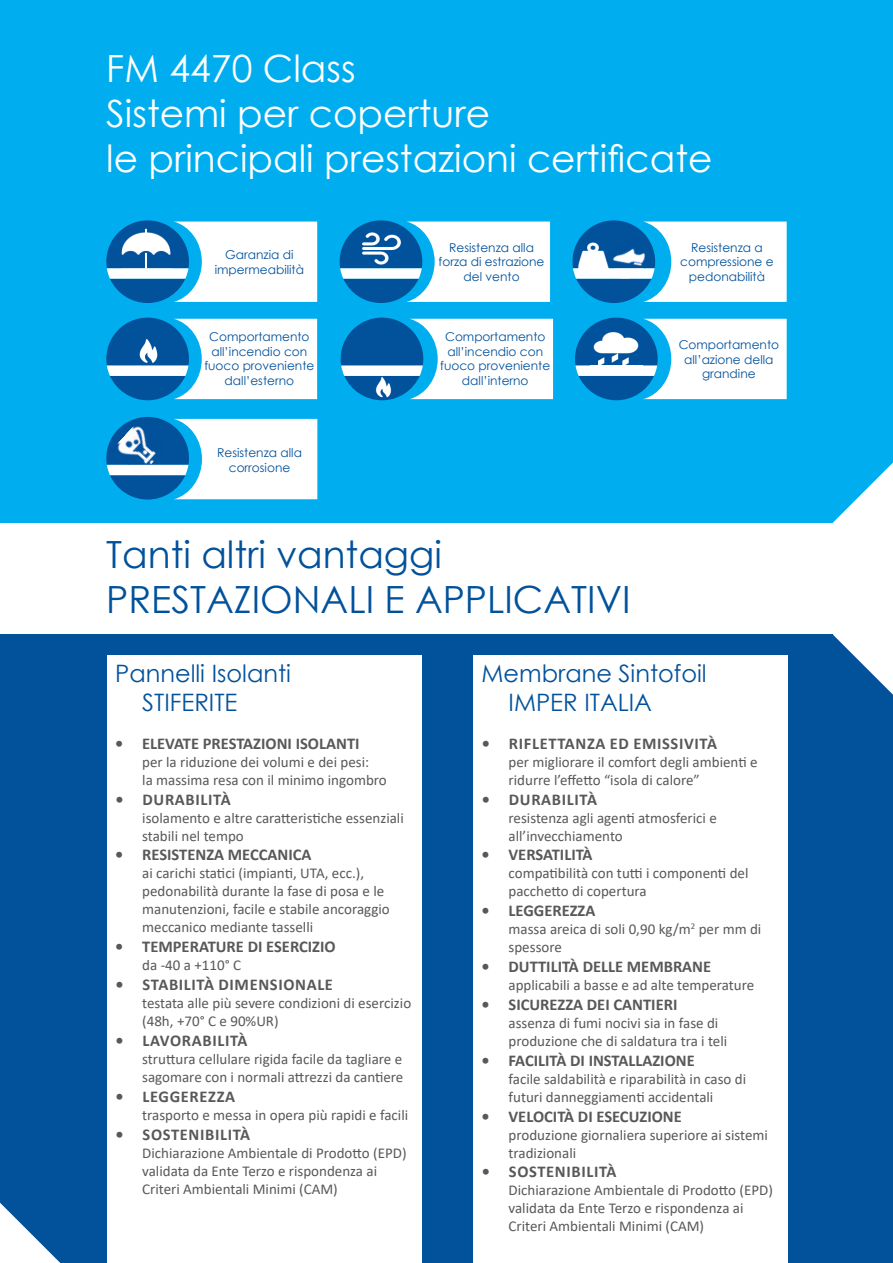
<style>
.page{position:relative;width:893px;height:1263px;background:#fff}
.page>*{position:absolute;margin:0;border:0;box-sizing:border-box;transform-origin:0 0}
.t1{font:37.5px/45px "Century Gothic";color:#fff}
.t2{font:37.5px/45px "Century Gothic";color:#01519b}
.t3{font:24px/28.8px "Century Gothic";color:#01519b}
.t4{font:700 16.5px "Calibri";color:#57585a}
.t5{font:700 16.5px "Calibri";letter-spacing:.04em;color:#57585a}
.t6{font:15px/18px "Calibri";color:#57585a}
.t7{font:12.15px/14.5px "Century Gothic";color:#01519b;text-align:center}
</style>
<div class="page">
<div style="left:0;top:634px;width:893px;height:629px;background:#01519b"></div>
<div style="left:0;top:181px;width:893px;height:342px;background:#00aeef"></div>
<div style="left:0;top:0;width:893px;height:189px;background:#00aeef"></div>
<svg style="left:106px;top:220px;width:211px;height:83px;background:#a6cfe7"></svg>
<svg style="left:106px;top:318px;width:211px;height:82px;background:#a0cae4"></svg>
<svg style="left:341px;top:318px;width:212px;height:82px;background:#9dc8e3"></svg>
<svg style="left:575px;top:318px;width:212px;height:82px;background:#a7cfe7"></svg>
<svg style="left:340px;top:220px;width:210px;height:83px;background:#acd3ea"></svg>
<img style="left:360px;top:230px;width:43px;height:38px">
<svg style="left:572px;top:220px;width:215px;height:83px;background:#a4cee7"></svg>
<svg style="left:106px;top:417px;width:211px;height:83px;background:#a1cbe5"></svg>
<img style="left:129px;top:465px;width:22px;height:10px">
<div style="left:107px;top:656px;width:314px;height:607px;background:#fff"></div>
<svg style="left:833px;top:463px;width:60px;height:232px"></svg>
<div style="left:473px;top:656px;width:315px;height:607px;background:#fff"></div>
<svg style="left:0;top:1203px;width:60px;height:60px"></svg>
<h1 class="t1" style="left:106px;top:46px;width:608px">FM 4470 Class<br>Sistemi per coperture<br>le principali prestazioni certificate</h1>
<p class="t7" style="left:215px;top:247px;width:91px">Garanzia di impermeabilità</p>
<p class="t7" style="left:439px;top:240px;width:107px">Resistenza alla forza di estrazione del vento</p>
<p class="t7" style="left:680px;top:240px;width:95px">Resistenza a compressione e pedonabilità</p>
<p class="t7" style="left:204px;top:329px;width:112px">Comportamento all’incendio con fuoco proveniente dall’esterno</p>
<p class="t7" style="left:440px;top:329px;width:112px">Comportamento all’incendio con fuoco proveniente dall’interno</p>
<p class="t7" style="left:679px;top:337px;width:102px">Comportamento all’azione della grandine</p>
<p class="t7" style="left:217px;top:445px;width:86px">Resistenza alla corrosione</p>
<h1 class="t2" style="left:106px;top:532px;width:526px">Tanti altri vantaggi<br>PRESTAZIONALI E APPLICATIVI</h1>
<h2 class="t3" style="left:142px;top:659px;width:150px;text-indent:-27px">Pannelli Isolanti<br>STIFERITE</h2>
<p class="t4" style="left:115px;top:732px;width:246px">• ELEVATE PRESTAZIONI ISOLANTI</p>
<p class="t6" style="left:142px;top:752px;width:246px">per la riduzione dei volumi e dei pesi:<br>la massima resa con il minimo ingombro</p>
<p class="t5" style="left:116px;top:787px;width:117px">• DURABILITÀ</p>
<p class="t6" style="left:142px;top:808px;width:263px">isolamento e altre caratteristiche essenziali stabili nel tempo</p>
<p class="t4" style="left:115px;top:843px;width:198px">• RESISTENZA MECCANICA</p>
<p class="t6" style="left:142px;top:864px;width:249px">ai carichi statici (impianti, UTA, ecc.), pedonabilità durante la fase di posa e le manutenzioni, facile e stabile ancoraggio meccanico mediante tasselli</p>
<p class="t4" style="left:115px;top:935px;width:222px">• TEMPERATURE DI ESERCIZIO</p>
<p class="t6" style="left:142px;top:956px;width:100px">da -40 a +110° C</p>
<p class="t5" style="left:116px;top:973px;width:219px">• STABILITÀ DIMENSIONALE</p>
<p class="t6" style="left:142px;top:994px;width:270px">testata alle più severe condizioni di esercizio (48h, +70° C e 90%UR)</p>
<p class="t5" style="left:116px;top:1029px;width:134px">• LAVORABILITÀ</p>
<p class="t6" style="left:142px;top:1049px;width:263px">struttura cellulare rigida facile da tagliare e sagomare con i normali attrezzi da cantiere</p>
<p class="t5" style="left:116px;top:1084px;width:121px">• LEGGEREZZA</p>
<p class="t6" style="left:142px;top:1105px;width:267px">trasporto e messa in opera più rapidi e facili</p>
<p class="t5" style="left:116px;top:1122px;width:136px">• SOSTENIBILITÀ</p>
<p class="t6" style="left:142px;top:1143px;width:266px">Dichiarazione Ambientale di Prodotto (EPD) validata da Ente Terzo e rispondenza ai<br>Criteri Ambientali Minimi (CAM)</p>
<h2 class="t3" style="left:509px;top:659px;width:200px;text-indent:-27px">Membrane Sintofoil<br>IMPER ITALIA</h2>
<p class="t5" style="left:482px;top:732px;width:237px">• RIFLETTANZA ED EMISSIVITÀ</p>
<p class="t6" style="left:509px;top:752px;width:250px">per migliorare il comfort degli ambienti e ridurre l’effetto “isola di calore”</p>
<p class="t5" style="left:482px;top:787px;width:117px">• DURABILITÀ</p>
<p class="t6" style="left:509px;top:808px;width:210px">resistenza agli agenti atmosferici e all’invecchiamento</p>
<p class="t4" style="left:482px;top:843px;width:113px">• VERSATILITÀ</p>
<p class="t6" style="left:509px;top:864px;width:241px">compatibilità con tutti i componenti del pacchetto di copertura</p>
<p class="t4" style="left:482px;top:899px;width:115px">• LEGGEREZZA</p>
<p class="t6" style="left:509px;top:920px;width:254px">massa areica di soli 0,90 kg/m<sup>2</sup> per mm di spessore</p>
<p class="t4" style="left:482px;top:955px;width:231px">• DUTTILITÀ DELLE MEMBRANE</p>
<p class="t6" style="left:509px;top:976px;width:247px">applicabili a basse e ad alte temperature</p>
<p class="t4" style="left:482px;top:993px;width:197px">• SICUREZZA DEI CANTIERI</p>
<p class="t6" style="left:509px;top:1013px;width:220px">assenza di fumi nocivi sia in fase di produzione che di saldatura tra i teli</p>
<p class="t4" style="left:482px;top:1048px;width:215px">• FACILITÀ DI INSTALLAZIONE</p>
<p class="t6" style="left:509px;top:1069px;width:239px">facile saldabilità e riparabilità in caso di futuri danneggiamenti accidentali</p>
<p class="t4" style="left:482px;top:1104px;width:202px">• VELOCITÀ DI ESECUZIONE</p>
<p class="t6" style="left:509px;top:1125px;width:261px">produzione giornaliera superiore ai sistemi tradizionali</p>
<p class="t5" style="left:482px;top:1160px;width:136px">• SOSTENIBILITÀ</p>
<p class="t6" style="left:509px;top:1181px;width:266px">Dichiarazione Ambientale di Prodotto (EPD) validata da Ente Terzo e rispondenza ai<br>Criteri Ambientali Minimi (CAM)</p>
</div>
